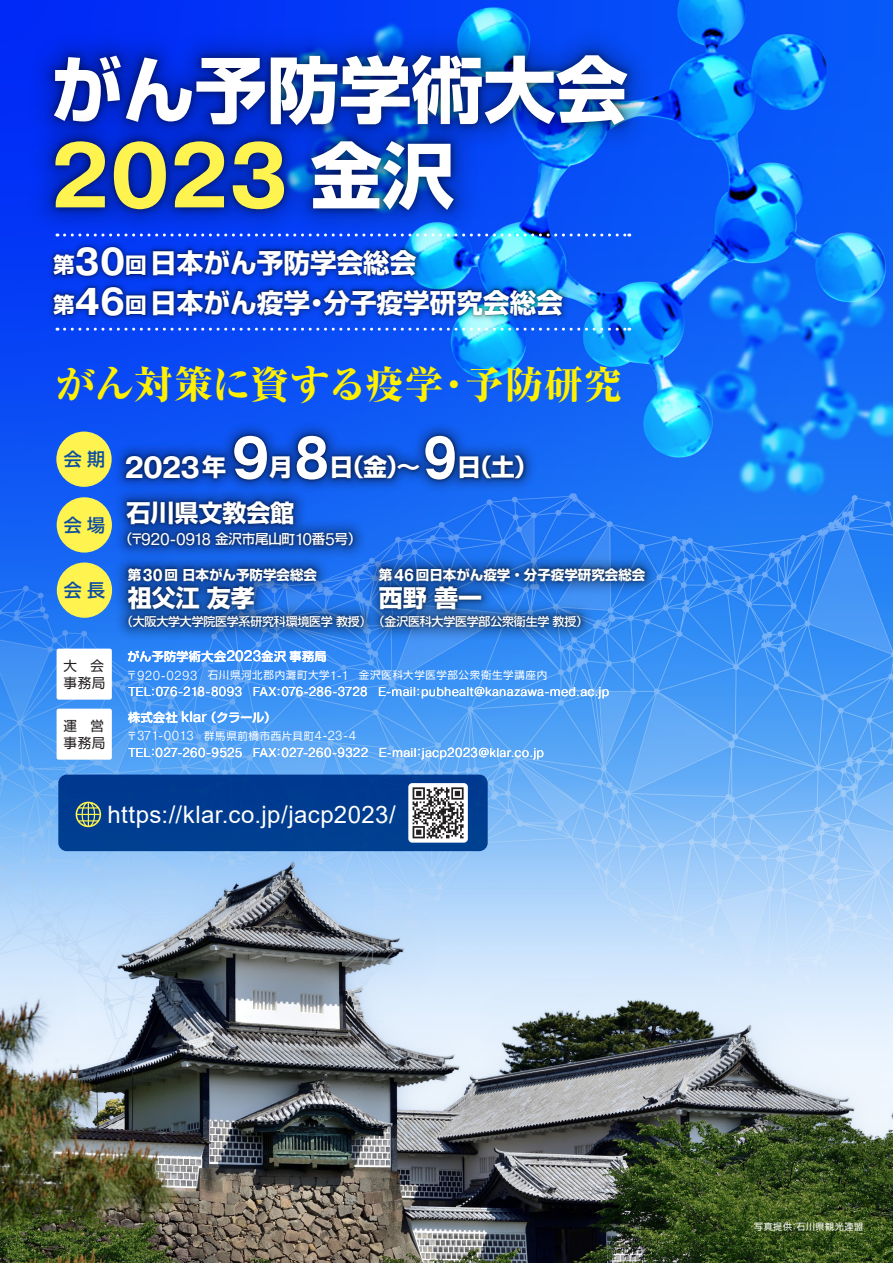
<style>
.page{position:relative;width:893px;height:1263px;background:#fff}
.page>*{position:absolute;margin:0;border:0;box-sizing:border-box;transform-origin:0 0}
.t1{font:700 91.65px "Pragmatica";color:#fff34f}
.t2{font:700 72.15px "Shin Go Pro";color:#fff}
.t3{font:700 59.1px "Pragmatica";color:#fff}
.t4{font:700 59.1px "Pragmatica";color:#fff;scale:.9 1}
.t5{font:800 39px "Ryumin Pro";letter-spacing:.01em;color:#fff101}
.t6{font:700 30.45px "Pragmatica";color:#fff}
.t7{font:700 26.7px/39.5px "Shin Go Pro";color:#fff}
.t8{font:700 24px "Shin Go Pro";color:#fff}
.t9{font:24px "Arial";letter-spacing:.02em;color:#fff}
.t10{font:500 18px "Shin Go Pro";color:#0d4da1}
.t11{font:700 13.5px "Shin Go Pro";color:#fff}
.t12{font:500 13.5px "Shin Go Pro";letter-spacing:-.01em;color:#fff}
.t13{font:13.5px/16.5px "Shin Go Pro";letter-spacing:.045em;color:#231f20}
.t14{font:300 12.75px "Pragmatica";letter-spacing:.02em;color:#fff}
.t15{font:500 12px "Shin Go Pro";letter-spacing:-.015em;color:#fff}
.t16{font:500 12px "Shin Go Pro";letter-spacing:.04em;color:#fff}
.t17{font:500 12px "Shin Go Pro";letter-spacing:.025em;color:#fff}
.t18{font:10.5px "Shin Go Pro";letter-spacing:.055em;color:#fff}
.t19{font:9px "Shin Go Pro";letter-spacing:.075em;color:#fff}
.s1{font-family:"Shin Go Pro";font-size:72.15px;color:#fff}
.s2{font-size:21.6px}
.s3{font-family:"Pragmatica";font-size:38.7px}
.s4{font-family:"Shin Go Pro";font-size:24px}
.s5{font-family:"Pragmatica";font-weight:400;font-size:16.8px}
.s6{font-family:"Pragmatica";font-size:17.1px}
.s7{font-family:"Pragmatica";font-weight:400;font-size:14.85px}
.s8{font-family:"Pragmatica";font-weight:300;font-size:12.9px}
.s9{font-family:"Pragmatica";font-weight:300;font-size:12.75px}
.s10{font-family:"Shin Go Pro";font-weight:400;font-size:10.5px}
.s11{font-size:12.9px}
.s12{font-family:"Pragmatica";font-weight:400;font-size:15px}
</style>
<div class="page">
<img style="left:0;top:0;width:893px;height:1263px">
<img style="left:19px;top:18px;width:644px;height:160px">
<img style="left:37px;top:41px;width:604px;height:124px">
<img style="left:19px;top:105px;width:470px;height:158px">
<img style="left:37px;top:127px;width:431px;height:124px">
<div style="left:56px;top:432px;width:56px;height:55px;background:#fff34f;border-radius:50%"></div>
<img style="left:108px;top:418px;width:434px;height:93px">
<img style="left:118px;top:428px;width:413px;height:77px">
<div style="left:57px;top:497px;width:55px;height:56px;background:#fff34f;border-radius:50%"></div>
<img style="left:109px;top:483px;width:262px;height:81px">
<img style="left:120px;top:494px;width:241px;height:56px">
<div style="left:57px;top:562px;width:55px;height:56px;background:#fff34f;border-radius:50%"></div>
<img style="left:110px;top:550px;width:553px;height:95px">
<img style="left:121px;top:562px;width:531px;height:76px">
<div style="left:57px;top:649px;width:55px;height:51px;background:#fff;border-radius:2px"></div>
<div style="left:57px;top:709px;width:55px;height:51px;background:#fff;border-radius:2px"></div>
<img style="left:154px;top:242px;width:271px;height:39px">
<img style="left:154px;top:246px;width:266px;height:35px">
<img style="left:45px;top:239px;width:109px;height:39px">
<img style="left:50px;top:243px;width:100px;height:35px">
<img style="left:154px;top:281px;width:417px;height:51px">
<img style="left:154px;top:286px;width:413px;height:42px">
<img style="left:45px;top:278px;width:109px;height:59px">
<img style="left:50px;top:282px;width:100px;height:52px">
<svg style="left:65px;top:233px;width:565px;height:3px"></svg>
<svg style="left:65px;top:328px;width:565px;height:3px"></svg>
<div style="left:58px;top:775px;width:430px;height:76px;background:#003c90;border-radius:8px"></div>
<div style="left:408px;top:783px;width:60px;height:60px;background:#fff;border-radius:4px"></div>
<svg style="left:413px;top:787px;width:51px;height:51px"></svg>
<svg style="left:76px;top:802px;width:25px;height:25px"></svg>
<h2 class="t2" style="left:50px;top:33px;width:579px">がん予防学術大会</h2>
<h1 class="t1" style="left:50px;top:116px;width:406px">2023 <span class="s1">金沢</span></h1>
<h3 class="t7" style="left:53px;top:240px;width:511px"><span class="s2">第</span><span class="s3">30</span><span class="s2">回</span>日本がん予防学会総会<br><span class="s2">第</span><span class="s3">46</span><span class="s2">回</span>日本がん疫学・分子疫学研究会総会</h3>
<h3 class="t5" style="left:56px;top:354px;width:569px">がん対策に資する疫学・予防研究</h3>
<h3 class="t6" style="left:64px;top:447px;width:164px"><sup>会期</sup> 2023<span class="s4">年</span></h3>
<h3 class="t3" style="left:231px;top:420px;width:99px">9 8</h3>
<h3 class="t4" style="left:423px;top:420px;width:40px">9</h3>
<h3 class="t8" style="left:269px;top:448px;width:48px">月　</h3>
<h3 class="t8" style="left:330px;top:448px;width:92px">日（金）～</h3>
<h3 class="t8" style="left:457px;top:448px;width:82px">日（土）</h3>
<h3 class="t10" style="left:64px;top:510px;width:43px">会場</h3>
<h3 class="t8" style="left:127px;top:494px;width:169px">石川県文教会館</h3>
<p class="t12" style="left:119px;top:528px;width:244px">（〒<span class="s5">920-0918</span> 金沢市尾山町<span class="s5">10</span>番<span class="s5">5</span>号）</p>
<p class="t11" style="left:379px;top:564px;width:268px">第<span class="s6">46</span>回日本がん疫学・分子疫学研究会総会</p>
<p class="t11" style="left:128px;top:564px;width:191px">第<span class="s6">30</span>回日本がん予防学会総会</p>
<p class="t15" style="left:121px;top:611px;width:469px">（大阪大学大学院医学系研究科環境医学教授）（金沢医科大学医学部公衆衛生学教授）</p>
<h3 class="t8" style="left:64px;top:579px;width:192px"><sup>会長</sup> 祖父江友孝</h3>
<h3 class="t8" style="left:379px;top:579px;width:105px">西野善一</h3>
<p class="t16" style="left:128px;top:646px;width:200px">がん予防学術大会<span class="s7">2023</span>金沢事務局</p>
<p class="t13" style="left:64px;top:656px;width:43px">大　会事務局</p>
<p class="t18" style="left:127px;top:667px;width:422px">〒<span class="s8">920</span><span class="s9">-</span><span class="s8">0293</span>　石川県河北郡内灘町大学<span class="s8">1</span><span class="s9">-</span><span class="s8">1</span>　金沢医科大学医学部公衆衛生学講座内</p>
<p class="t14" style="left:128px;top:684px;width:482px">TEL<span class="s10">：</span><span class="s11">076</span>-<span class="s11">218</span>-<span class="s11">8093</span> FAX<span class="s10">：</span><span class="s11">076</span>-<span class="s11">286</span>-<span class="s11">3728</span> E-mail<span class="s10">：</span>pubhealt@kanazawa-med.ac.jp</p>
<p class="t17" style="left:128px;top:707px;width:149px">株式会社 <span class="s12">klar</span> （クラール）</p>
<p class="t14" style="left:128px;top:744px;width:417px">TEL<span class="s10">：</span><span class="s11">027</span>-<span class="s11">260</span>-<span class="s11">9525</span> FAX<span class="s10">：</span><span class="s11">027</span>-<span class="s11">260</span>-<span class="s11">9322</span> E-mail<span class="s10">：</span>jacp<span class="s11">2023</span>@klar.co.jp</p>
<p class="t13" style="left:64px;top:716px;width:43px">運　営事務局</p>
<p class="t18" style="left:127px;top:727px;width:231px">〒<span class="s8">371</span><span class="s9">-</span><span class="s8">0013</span>　群馬県前橋市西片貝町<span class="s8">4</span><span class="s9">-</span><span class="s8">23</span><span class="s9">-</span><span class="s8">4</span></p>
<h3 class="t9" style="left:107px;top:797px;width:290px">https://klar.co.jp/jacp2023/</h3>
<p class="t19" style="left:754px;top:1219px;width:111px">写真提供：石川県観光連盟</p>
</div>
